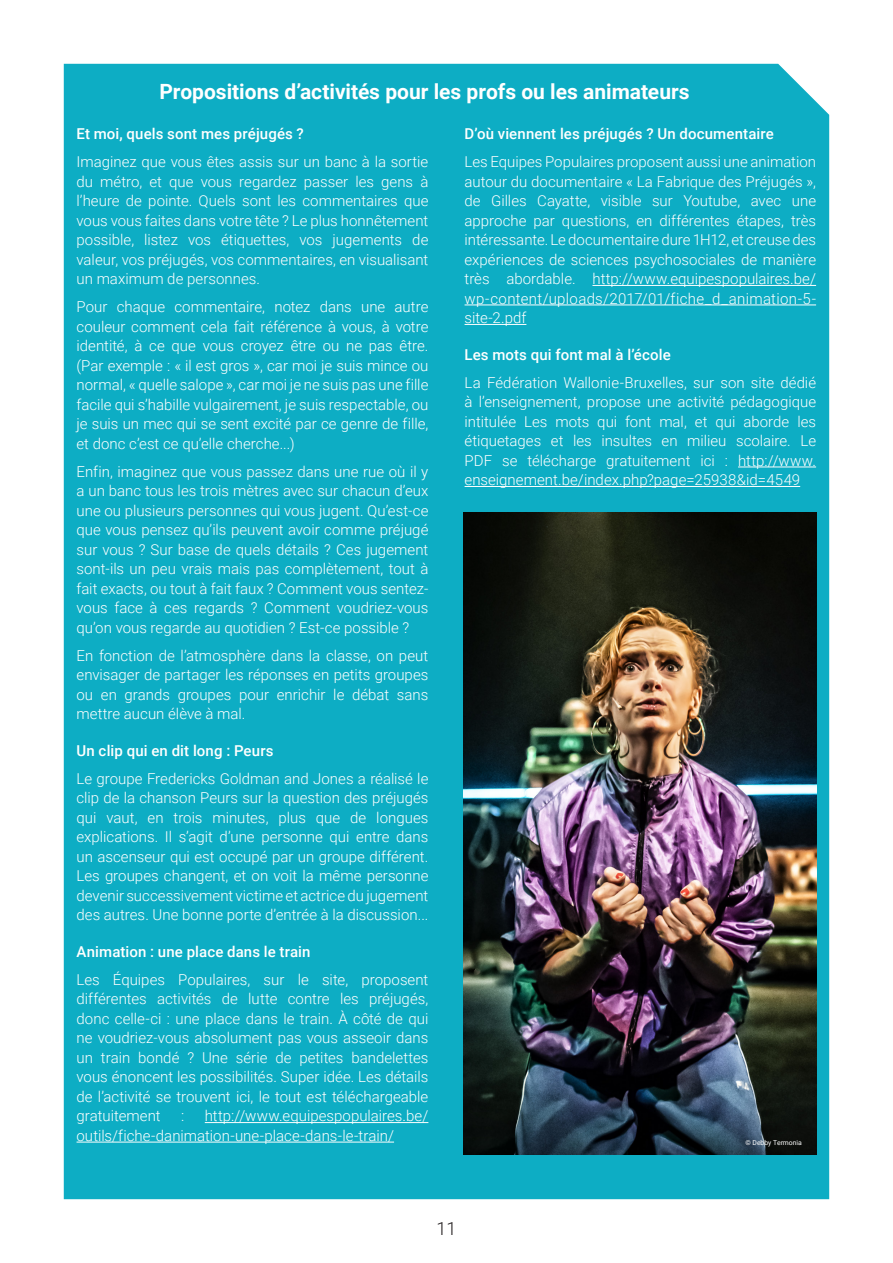
<style>
.page{position:relative;width:893px;height:1263px;background:#fff}
.page>*{position:absolute;margin:0;border:0;box-sizing:border-box;transform-origin:0 0}
.Propositions_titel{font:700 21px "Roboto";color:#fff}
.t1{font:300 18px "Roboto";color:#231f20}
.Propositions_body{font:300 15px/19.5px "Roboto";color:#fff;text-align:justify}
.Propositions_soustit{font:500 15px "Roboto";letter-spacing:.01em;color:#fff}
.t2{font:6.75px "Roboto";color:#fff}
</style>
<div class="page">
<div style="left:64px;top:64px;width:765px;height:1135px;background:#0dadc4"></div>
<hr style="left:205px;top:1122px;width:223px;height:1px;background:#fff">
<hr style="left:77px;top:1142px;width:317px;height:1px;background:#fff">
<hr style="left:592px;top:285px;width:224px;height:1px;background:#fff">
<hr style="left:465px;top:305px;width:351px;height:1px;background:#fff">
<hr style="left:465px;top:324px;width:61px;height:1px;background:#fff">
<hr style="left:738px;top:467px;width:78px;height:1px;background:#fff">
<hr style="left:465px;top:486px;width:335px;height:1px;background:#fff">
<img style="left:463px;top:513px;width:353px;height:641px">
<p class="Propositions_titel" style="left:159px;top:76px;width:532px">Propositions d’activités pour les profs ou les animateurs</p>
<p class="Propositions_soustit" style="left:77px;top:123px;width:229px">Et moi, quels sont mes préjugés ?</p>
<p class="Propositions_body" style="left:77px;top:152px;width:353px">Imaginez que vous êtes assis sur un banc à la sortie du métro, et que vous regardez passer les gens à l’heure de pointe. Quels sont les commentaires que vous vous faites dans votre tête ? Le plus honnêtement possible, listez vos étiquettes, vos jugements de valeur, vos préjugés, vos commentaires, en visualisant un maximum de personnes.</p>
<p class="Propositions_body" style="left:77px;top:297px;width:353px">Pour chaque commentaire, notez dans une autre couleur comment cela fait référence à vous, à votre identité, à ce que vous croyez être ou ne pas être. (Par exemple : « il est gros », car moi je suis mince ou normal, « quelle salope », car moi je ne suis pas une fille facile qui s’habille vulgairement, je suis respectable, ou je suis un mec qui se sent excité par ce genre de fille, et donc c’est ce qu’elle cherche...)</p>
<p class="Propositions_body" style="left:77px;top:461px;width:353px">Enfin, imaginez que vous passez dans une rue où il y a un banc tous les trois mètres avec sur chacun d’eux une ou plusieurs personnes qui vous jugent. Qu’est-ce que vous pensez qu’ils peuvent avoir comme préjugé sur vous ? Sur base de quels détails ? Ces jugement sont-ils un peu vrais mais pas complètement, tout à fait exacts, ou tout à fait faux ? Comment vous sentez&shy;vous face à ces regards ? Comment voudriez-vous qu’on vous regarde au quotidien ? Est-ce possible ?</p>
<p class="Propositions_body" style="left:77px;top:645px;width:353px">En fonction de l’atmosphère dans la classe, on peut envisager de partager les réponses en petits groupes ou en grands groupes pour enrichir le débat sans mettre aucun élève à mal.</p>
<p class="Propositions_soustit" style="left:77px;top:740px;width:199px">Un clip qui en dit long : Peurs</p>
<p class="Propositions_body" style="left:77px;top:768px;width:353px">Le groupe Fredericks Goldman and Jones a réalisé le clip de la chanson Peurs sur la question des préjugés qui vaut, en trois minutes, plus que de longues explications. Il s’agit d’une personne qui entre dans un ascenseur qui est occupé par un groupe différent.<br>Les groupes changent, et on voit la même personne devenir successivement victime et actrice du jugement des autres. Une bonne porte d’entrée à la discussion...</p>
<p class="Propositions_soustit" style="left:77px;top:941px;width:236px">Animation : une place dans le train</p>
<p class="Propositions_body" style="left:77px;top:969px;width:353px">Les Équipes Populaires, sur le site, proposent différentes activités de lutte contre les préjugés, donc celle-ci : une place dans le train. À côté de qui ne voudriez-vous absolument pas vous asseoir dans un train bondé ? Une série de petites bandelettes vous énoncent les possibilités. Super idée. Les détails de l’activité se trouvent ici, le tout est téléchargeable gratuitement</p>
<p class="Propositions_soustit" style="left:465px;top:123px;width:311px">D’où viennent les préjugés ? Un documentaire</p>
<p class="Propositions_body" style="left:465px;top:152px;width:353px">Les Equipes Populaires proposent aussi une animation autour du documentaire « La Fabrique des Préjugés », de Gilles Cayatte, visible sur Youtube, avec une approche par questions, en différentes étapes, très intéressante. Le documentaire dure 1H12, et creuse des expériences de sciences psychosociales de manière très abordable. http://www.equipespopulaires.be/ wp-content/uploads/2017/01/fiche_d_animation-5- site-2.pdf</p>
<p class="Propositions_soustit" style="left:465px;top:344px;width:208px">Les mots qui font mal à l’école</p>
<p class="Propositions_body" style="left:465px;top:372px;width:353px">La Fédération Wallonie-Bruxelles, sur son site dédié à l’enseignement, propose une activité pédagogique intitulée Les mots qui font mal, et qui aborde les étiquetages et les insultes en milieu scolaire. Le PDF se télécharge gratuitement ici : http://www. enseignement.be/index.php?page=25938&amp;id=4549</p>
<p class="Propositions_body" style="left:77px;top:1106px;width:353px;text-indent:128px">http://www.equipespopulaires.be/ outils/fiche-danimation-une-place-dans-le-train/</p>
<p class="Propositions_body" style="left:181px;top:1106px;width:5px">:</p>
<p class="t2" style="left:746px;top:1138px;width:58px">© Debby Termonia</p>
<p class="t1" style="left:436px;top:1216px;width:21px">11</p>
</div>
